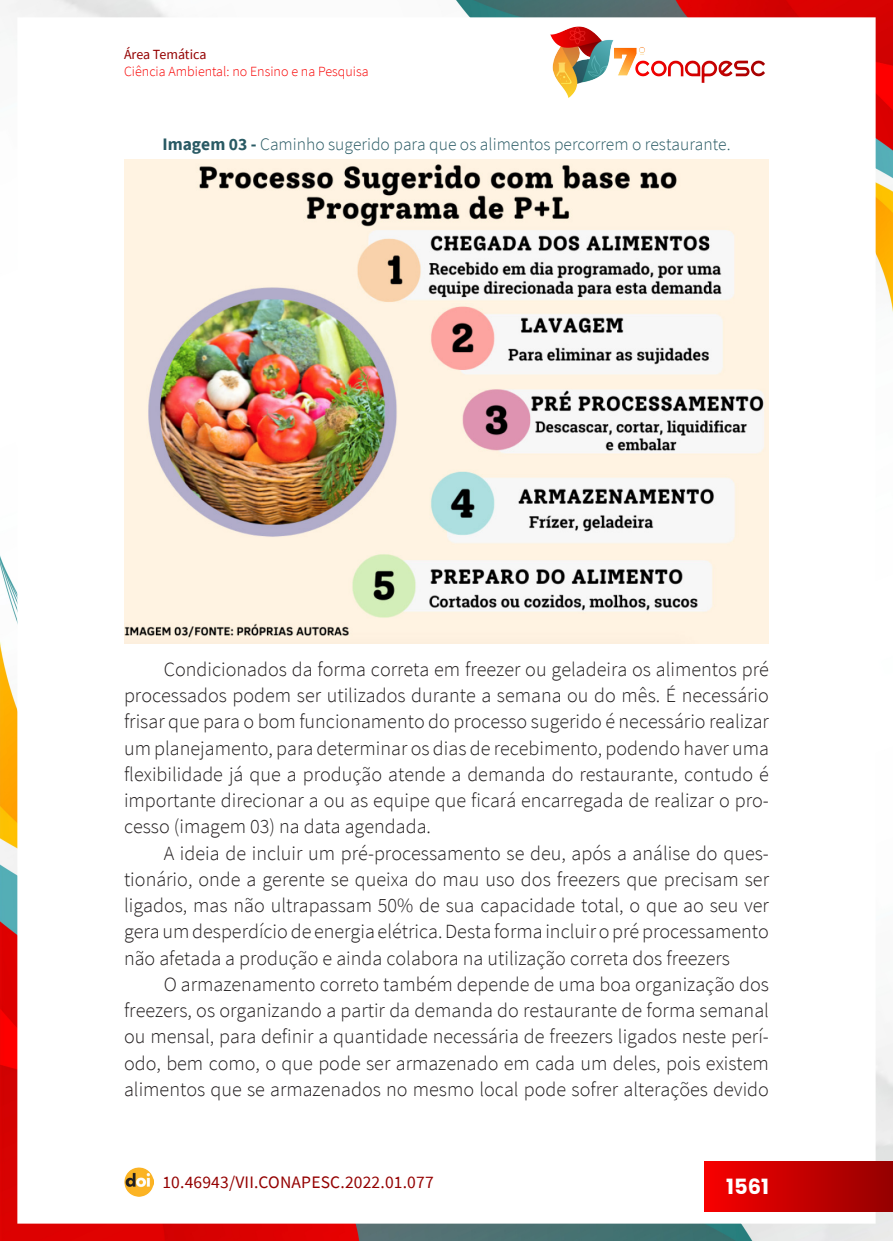
<style>
.page{position:relative;width:893px;height:1241px;background:#fff}
.page>*{position:absolute;margin:0;border:0;box-sizing:border-box;transform-origin:0 0}
.t1{font:700 21px "Poppins";color:#fff}
._7_CORPO{font:300 20.12px/26.2px "Source Sans Pro";color:#231f20;text-align:justify}
._12_LEGENDAS{font:300 17.5px "Source Sans Pro";color:#295a64}
.t2{font:17.5px "Source Sans Pro";letter-spacing:.01em;color:#940000}
.t3{font:300 14px "Source Sans Pro";color:#f80000}
.t4{font:14px "Source Sans Pro";letter-spacing:-.005em;color:#940000}
.s1{font-weight:700}
</style>
<div class="page">
<img style="left:0;top:0;width:893px;height:1240px">
<div style="left:17px;top:17px;width:859px;height:1206px;background:#fff"></div>
<img style="left:124px;top:1167px;width:30px;height:29px">
<div style="left:704px;top:1161px;width:189px;height:49px;background:linear-gradient(to right,#f80000,#950000)"></div>
<img style="left:550px;top:26px;width:215px;height:72px">
<img style="left:124px;top:159px;width:645px;height:484px">
<p class="t4" style="left:124px;top:45px;width:84px">Área Temática</p>
<p class="t3" style="left:124px;top:62px;width:246px">Ciência Ambiental: no Ensino e na Pesquisa</p>
<p class="_12_LEGENDAS" style="left:162px;top:134px;width:570px"><span class="s1">Imagem 03 -</span> Caminho sugerido para que os alimentos percorrem o restaurante.</p>
<p class="_7_CORPO" style="left:124px;top:655px;width:646px;text-indent:40px">Condicionados da forma correta em freezer ou geladeira os alimentos pré processados podem ser utilizados durante a semana ou do mês. É necessário frisar que para o bom funcionamento do processo sugerido é necessário realizar um planejamento, para determinar os dias de recebimento, podendo haver uma flexibilidade já que a produção atende a demanda do restaurante, contudo é importante direcionar a ou as equipe que ficará encarregada de realizar o pro&shy;cesso (imagem 03) na data agendada.</p>
<p class="_7_CORPO" style="left:124px;top:839px;width:646px;text-indent:40px">A ideia de incluir um pré-processamento se deu, após a análise do ques&shy;tionário, onde a gerente se queixa do mau uso dos freezers que precisam ser ligados, mas não ultrapassam 50% de sua capacidade total, o que ao seu ver gera um desperdício de energia elétrica. Desta forma incluir o pré processamento não afetada a produção e ainda colabora na utilização correta dos freezers</p>
<p class="_7_CORPO" style="left:124px;top:970px;width:646px;text-indent:40px">O armazenamento correto também depende de uma boa organização dos freezers, os organizando a partir da demanda do restaurante de forma semanal ou mensal, para definir a quantidade necessária de freezers ligados neste perí&shy;odo, bem como, o que pode ser armazenado em cada um deles, pois existem alimentos que se armazenados no mesmo local pode sofrer alterações devido</p>
<p class="t2" style="left:162px;top:1170px;width:273px">10.46943/VII.CONAPESC.2022.01.077</p>
<p class="t1" style="left:726px;top:1173px;width:44px">1561</p>
</div>
